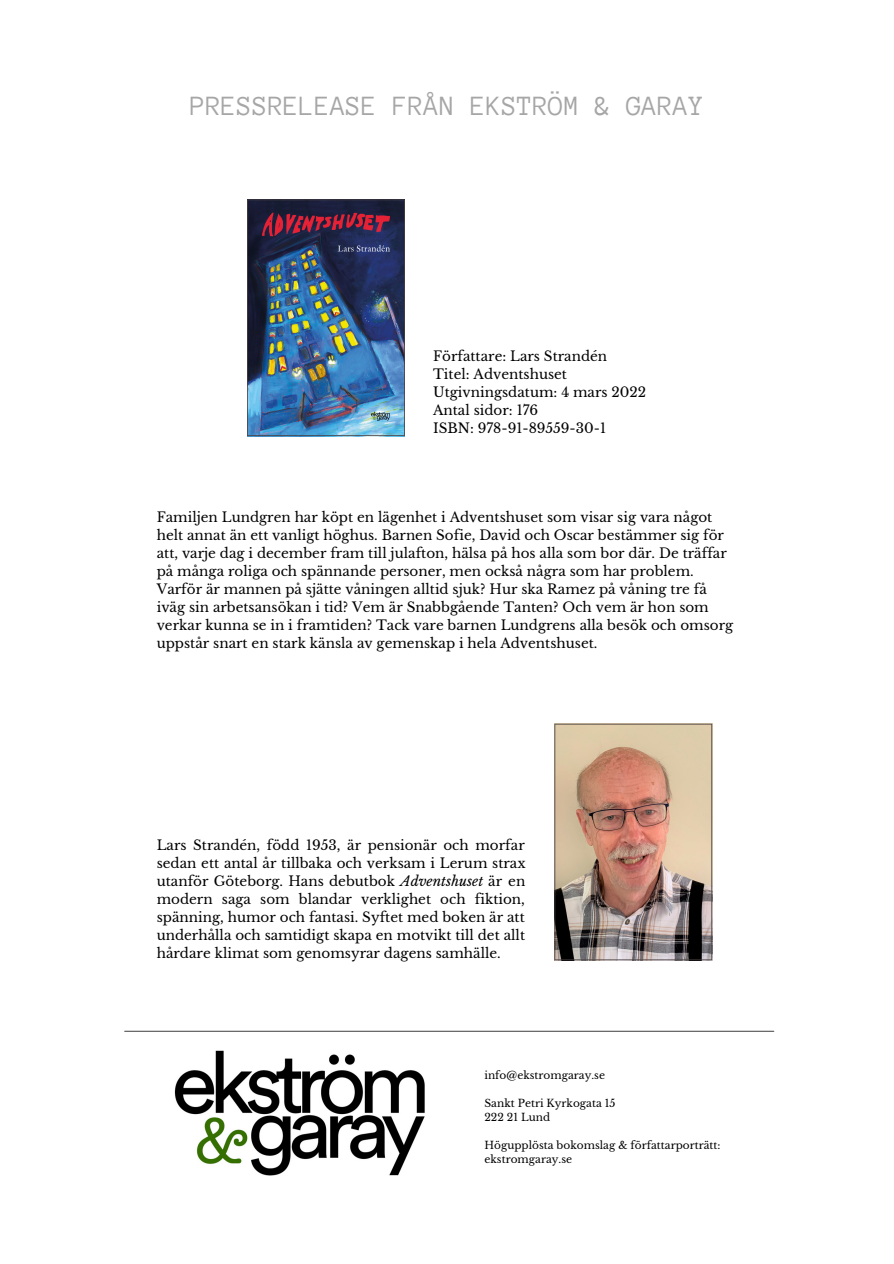
<style>
.page{position:relative;width:894px;height:1264px;background:#fff}
.page>*{position:absolute;margin:0;border:0;box-sizing:border-box;transform-origin:0 0}
.t1{font:28.5px "Anonymous Pro";color:#a6a6a6}
.t2{font:13.5px/18px "Libre Baskerville";color:#000;text-align:justify}
.t3{font:10.5px/14px "Libre Baskerville";color:#000}
.s1{font-style:italic}
</style>
<div class="page">
<hr style="left:125px;top:1030px;width:648px;height:1px;background:#545454">
<img style="left:174px;top:1050px;width:251px;height:125px">
<img style="left:247px;top:199px;width:157px;height:237px">
<img style="left:554px;top:723px;width:158px;height:237px">
<p class="t1" style="left:190px;top:91px;width:515px">PRESSRELEASE FRÅN EKSTRÖM &amp; GARAY</p>
<p class="t2" style="left:433px;top:347px;width:176px">Författare: Lars Strandén</p>
<p class="t2" style="left:433px;top:365px;width:135px">Titel: Adventshuset</p>
<p class="t2" style="left:433px;top:383px;width:214px">Utgivningsdatum: 4 mars 2022</p>
<p class="t2" style="left:433px;top:401px;width:106px">Antal sidor: 176</p>
<p class="t2" style="left:433px;top:419px;width:174px">ISBN: 978-91-89559-30-1</p>
<p class="t2" style="left:157px;top:508px;width:578px;text-align:left">Familjen Lundgren har köpt en lägenhet i Adventshuset som visar sig vara något helt annat än ett vanligt höghus. Barnen Sofie, David och Oscar bestämmer sig för att, varje dag i december fram till julafton, hälsa på hos alla som bor där. De träffar på många roliga och spännande personer, men också några som har problem.<br>Varför är mannen på sjätte våningen alltid sjuk? Hur ska Ramez på våning tre få iväg sin arbetsansökan i tid? Vem är Snabbgående Tanten? Och vem är hon som verkar kunna se in i framtiden? Tack vare barnen Lundgrens alla besök och omsorg uppstår snart en stark känsla av gemenskap i hela Adventshuset.</p>
<p class="t2" style="left:157px;top:835px;width:370px">Lars Strandén, född 1953, är pensionär och morfar sedan ett antal år tillbaka och verksam i Lerum strax utanför Göteborg. Hans debutbok <span class="s1">Adventshuset</span> är en modern saga som blandar verklighet och fiktion, spänning, humor och fantasi. Syftet med boken är att underhålla och samtidigt skapa en motvikt till det allt hårdare klimat som genomsyrar dagens samhälle.</p>
<p class="t3" style="left:484px;top:1067px;width:122px">info@ekstromgaray.se</p>
<p class="t3" style="left:484px;top:1095px;width:132px">Sankt Petri Kyrkogata 15</p>
<p class="t3" style="left:484px;top:1110px;width:67px">222 21 Lund</p>
<p class="t3" style="left:484px;top:1138px;width:237px">Högupplösta bokomslag &amp; författarporträtt: ekstromgaray.se</p>
</div>
